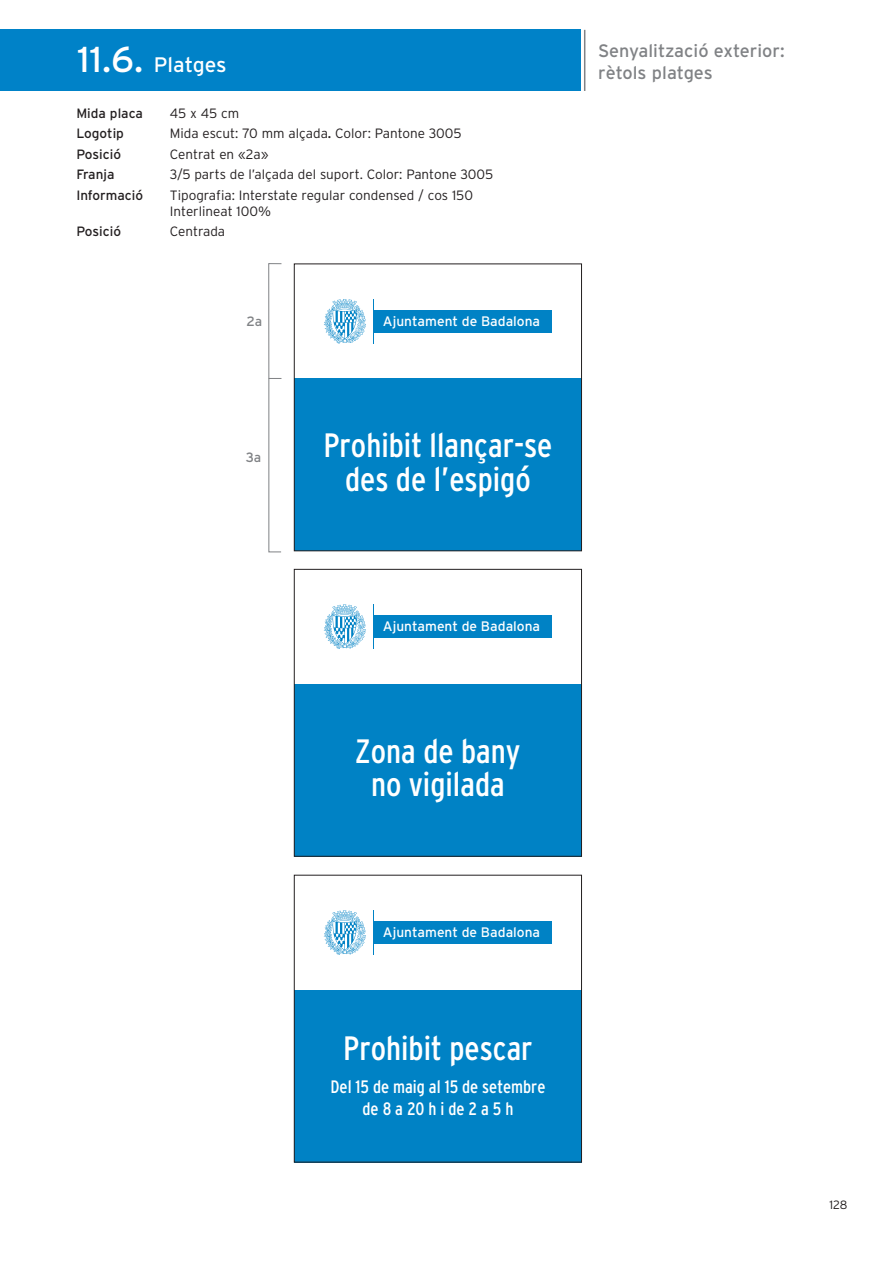
<style>
.page{position:relative;width:893px;height:1263px;background:#fff}
.page>*{position:absolute;margin:0;border:0;box-sizing:border-box;transform-origin:0 0}
.t1{font:condensed 33.75px/33.8px "Interstate";color:#fff;text-align:center}
.t2{font:21px "Interstate";color:#fff}
.t3{font:condensed 18px/21.6px "Interstate";color:#fff;text-align:center}
.t4{font:18px/21.6px "Interstate";color:#808285}
.t5{font:13.8px "Interstate";color:#fff}
.t6{font:300 13.5px/16.2px "Interstate";color:#231f20}
.t7{font:13.5px "Interstate";color:#231f20}
.t8{font:13.5px "Interstate";color:#808285}
.t9{font:300 12px "Interstate";color:#231f20}
.s1{font-size:36px}
.s2{font-weight:400}
</style>
<div class="page">
<div style="left:0;top:30px;width:580px;height:61px;background:#0082c8"></div>
<hr style="left:584px;top:30px;width:1px;height:61px;background:#808285">
<div style="left:294px;top:379px;width:287px;height:172px;background:#0082c5"></div>
<div style="left:294px;top:264px;width:288px;height:287px;border:1px solid #231f20"></div>
<svg style="left:324px;top:299px;width:42px;height:45px"></svg>
<div style="left:373px;top:310px;width:179px;height:22px;background:#0082c5"></div>
<hr style="left:373px;top:299px;width:1px;height:44px;background:#0082c5">
<div style="left:294px;top:684px;width:287px;height:172px;background:#0082c5"></div>
<div style="left:294px;top:569px;width:288px;height:288px;border:1px solid #231f20"></div>
<svg style="left:324px;top:604px;width:42px;height:45px"></svg>
<div style="left:373px;top:615px;width:179px;height:23px;background:#0082c5"></div>
<hr style="left:373px;top:604px;width:1px;height:45px;background:#0082c5">
<div style="left:294px;top:990px;width:287px;height:172px;background:#0082c5"></div>
<div style="left:294px;top:875px;width:288px;height:288px;border:1px solid #231f20"></div>
<svg style="left:324px;top:910px;width:42px;height:45px"></svg>
<div style="left:373px;top:921px;width:179px;height:23px;background:#0082c5"></div>
<hr style="left:373px;top:910px;width:1px;height:44px;background:#0082c5">
<svg style="left:268px;top:263px;width:14px;height:290px"></svg>
<h2 class="t2" style="left:77px;top:57px;width:151px"><span class="s1">11.6.</span> Platges</h2>
<p class="t7" style="left:76px;top:108px;width:68px">Mida placa</p>
<p class="t6" style="left:170px;top:106px;width:71px">45 x 45 cm</p>
<p class="t7" style="left:76px;top:129px;width:49px">Logotip</p>
<p class="t6" style="left:170px;top:127px;width:293px">Mida escut: 70 mm alçada<span class="s2">.</span> Color: Pantone 3005</p>
<p class="t7" style="left:76px;top:149px;width:46px">Posició</p>
<p class="t6" style="left:170px;top:147px;width:100px">Centrat en «2a»</p>
<p class="t7" style="left:76px;top:169px;width:40px">Franja</p>
<p class="t6" style="left:170px;top:168px;width:325px">3/5 parts de l’alçada del suport. Color: Pantone 3005</p>
<p class="t7" style="left:76px;top:190px;width:68px">Informació</p>
<p class="t6" style="left:170px;top:188px;width:304px">Tipografia: Interstate regular condensed / cos 150<br>Interlineat 100%</p>
<p class="t7" style="left:76px;top:227px;width:46px">Posició</p>
<p class="t6" style="left:170px;top:225px;width:57px">Centrada</p>
<p class="t8" style="left:246px;top:316px;width:17px">2a</p>
<p class="t8" style="left:246px;top:452px;width:17px">3a</p>
<p class="t5" style="left:383px;top:316px;width:159px">Ajuntament de Badalona</p>
<h1 class="t1" style="left:323px;top:431px;width:230px">Prohibit llançar-se des de l’espigó</h1>
<h3 class="t4" style="left:598px;top:41px;width:188px">Senyalització exterior: rètols platges</h3>
<p class="t5" style="left:383px;top:621px;width:159px">Ajuntament de Badalona</p>
<h1 class="t1" style="left:355px;top:737px;width:167px">Zona de bany no vigilada</h1>
<p class="t5" style="left:383px;top:927px;width:159px">Ajuntament de Badalona</p>
<h1 class="t1" style="left:343px;top:1034px;width:191px">Prohibit pescar</h1>
<h3 class="t3" style="left:330px;top:1078px;width:216px">Del 15 de maig al 15 de setembre de 8 a 20 h i de 2 a 5 h</h3>
<p class="t9" style="left:829px;top:1200px;width:20px">128</p>
</div>
